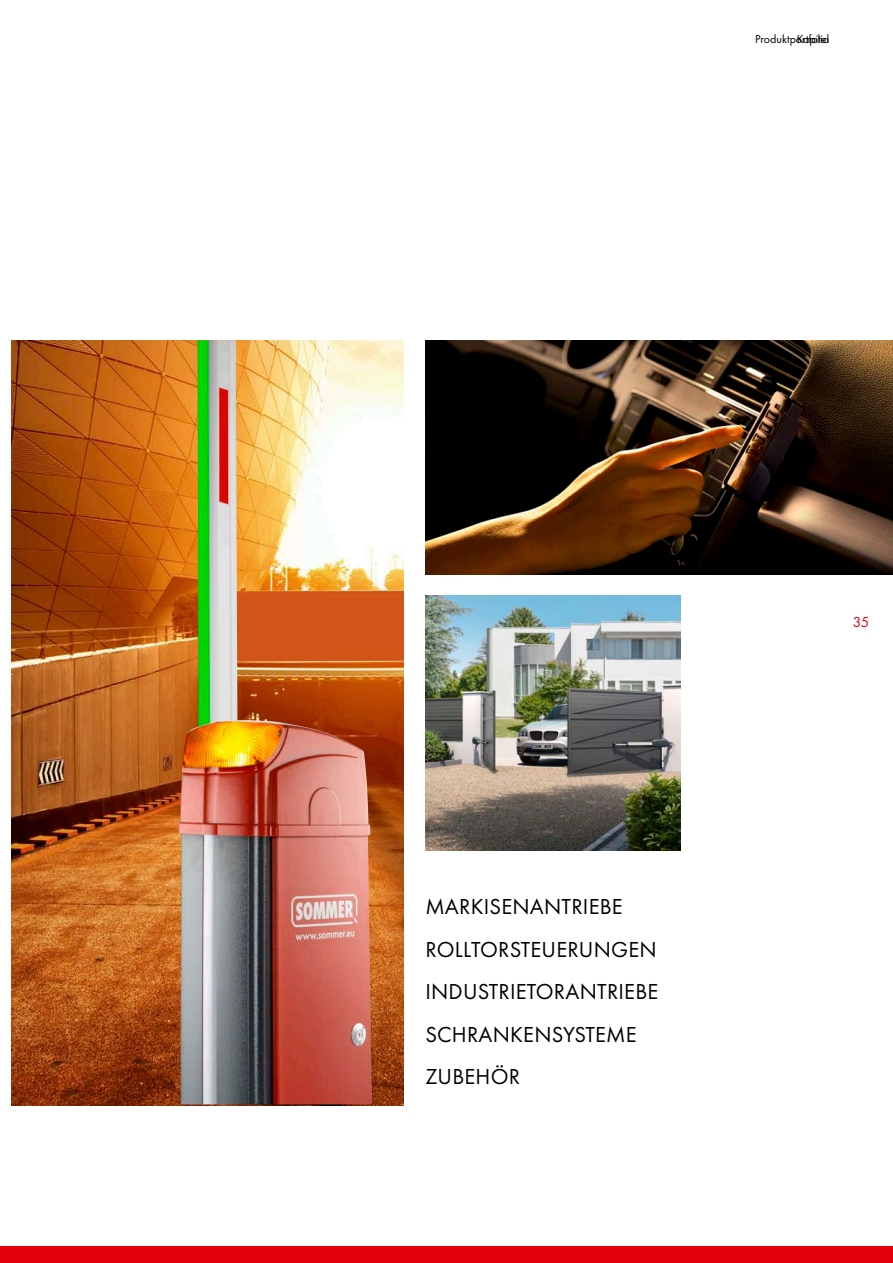
<style>
.page{position:relative;width:893px;height:1263px;background:#fff}
.page>*{position:absolute;margin:0;border:0;box-sizing:border-box;transform-origin:0 0}
.t1{font:22.5px/42.6px "Futura PT";letter-spacing:.01em;color:#000}
.t2{font:15px "Futura PT";color:#e3000a}
.t3{font:12px "Futura PT";color:#000}
</style>
<div class="page">
<img style="left:425px;top:595px;width:256px;height:255px">
<img style="left:12px;top:340px;width:392px;height:766px">
<img style="left:425px;top:340px;width:468px;height:234px">
<img style="left:178px;top:340px;width:194px;height:764px">
<div style="left:0;top:1246px;width:893px;height:17px;background:#e3000a"></div>
<p class="t3" style="left:755px;top:31px;width:76px">Produktportfolio</p>
<p class="t3" style="left:797px;top:31px;width:34px">Kapitel</p>
<p class="t1" style="left:425px;top:885px;width:234px">MARKISENANTRIEBE<br>ROLLTORSTEUERUNGEN<br>INDUSTRIETORANTRIEBE<br>SCHRANKENSYSTEME<br>ZUBEHÖR</p>
<p class="t2" style="left:853px;top:613px;width:18px">35</p>
</div>
